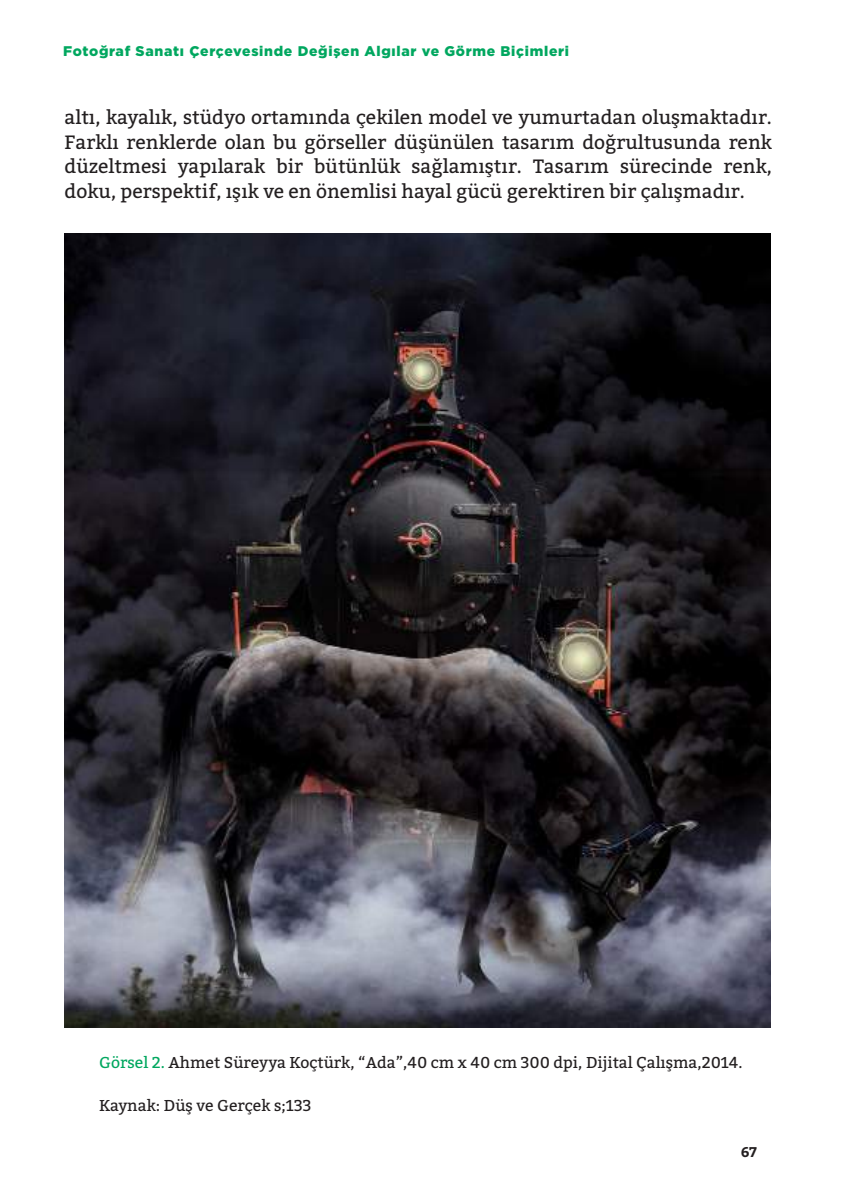
<style>
.page{position:relative;width:844px;height:1191px;background:#fff}
.page>*{position:absolute;margin:0;border:0;box-sizing:border-box;transform-origin:0 0}
.t1{font:19.25px/24.5px "Bitter";color:#231f20;text-align:justify}
.t2{font:15.75px "Bitter";color:#231f20}
.t3{font:900 14px "Gotham";letter-spacing:.05em;color:#00a75f}
.t4{font:700 14px "Bitter";color:#231f20}
.s1{color:#00a75f}
</style>
<div class="page">
<img style="left:64px;top:233px;width:706px;height:794px">
<p class="t3" style="left:63px;top:41px;width:507px">Fotoğraf Sanatı Çerçevesinde Değişen Algılar ve Görme Biçimleri</p>
<p class="t1" style="left:64px;top:105px;width:708px">altı, kayalık, stüdyo ortamında çekilen model ve yumurtadan oluşmaktadır.<br>Farklı renklerde olan bu görseller düşünülen tasarım doğrultusunda renk düzeltmesi yapılarak bir bütünlük sağlamıştır. Tasarım sürecinde renk, doku, perspektif, ışık ve en önemlisi hayal gücü gerektiren bir çalışmadır.</p>
<p class="t2" style="left:99px;top:1052px;width:644px"><span class="s1">Görsel 2.</span> Ahmet Süreyya Koçtürk, “Ada”,40 cm x 40 cm 300 dpi, Dijital Çalışma,2014.</p>
<p class="t2" style="left:99px;top:1095px;width:213px">Kaynak: Düş ve Gerçek s;133</p>
<p class="t4" style="left:740px;top:1143px;width:18px">67</p>
</div>
